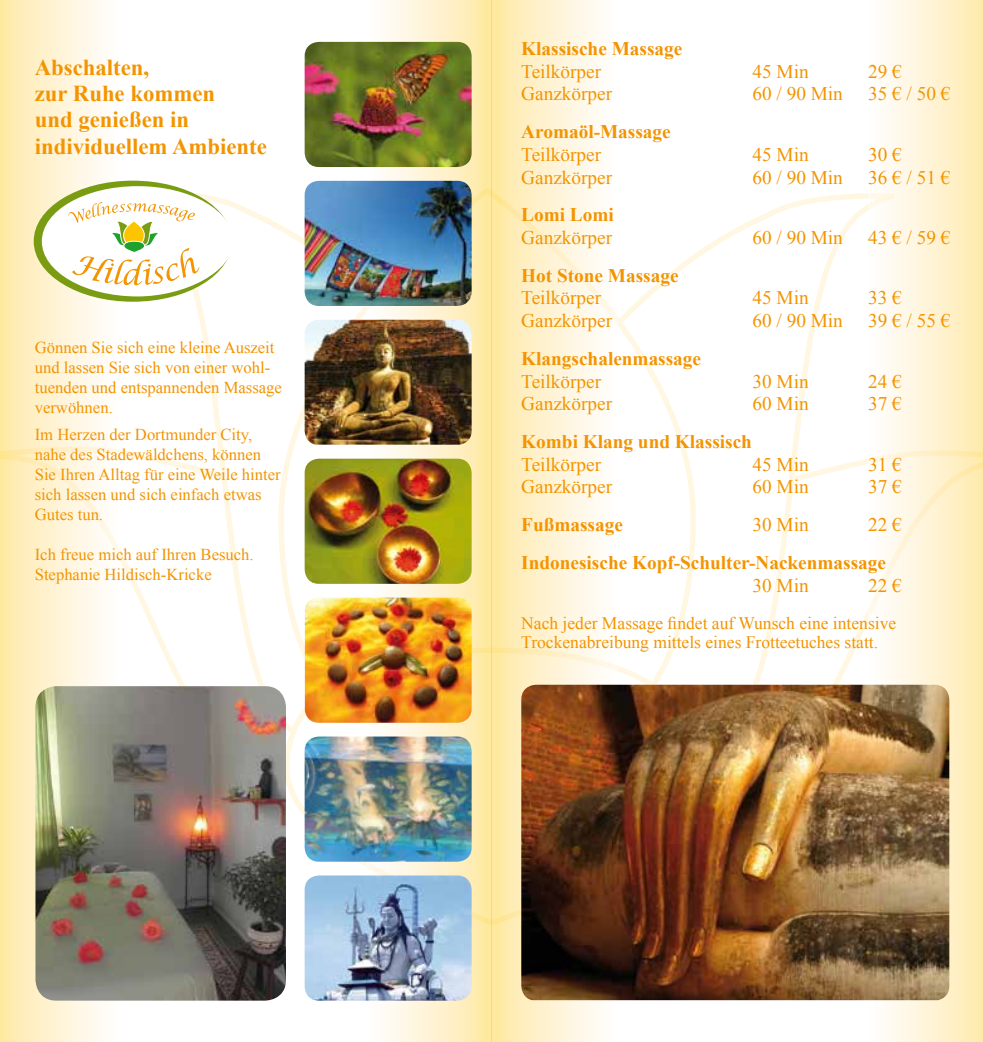
<style>
.page{position:relative;width:983px;height:1042px;background:#fff}
.page>*{position:absolute;margin:0;border:0;box-sizing:border-box;transform-origin:0 0}
.t1{font:700 22.75px/26.2px "Times New Roman";color:#f39400}
.t2{font:19.25px "Times New Roman";color:#f39400}
.t3{font:700 19.25px "Times New Roman";color:#f39400}
.t4{font:17.5px/19.2px "Times New Roman";color:#f39400}
.t5{font:16.62px/19.9px "Times New Roman";color:#f39400}
</style>
<div class="page">
<svg style="left:698px;top:193px;width:169px;height:492px"></svg>
<svg style="left:119px;top:186px;width:157px;height:500px"></svg>
<svg style="left:276px;top:223px;width:422px;height:422px"></svg>
<svg style="left:286px;top:645px;width:418px;height:222px"></svg>
<div style="left:491px;top:0;width:125px;height:1042px;background:linear-gradient(to right,#fee8a3,#fffeff)"></div>
<div style="left:0;top:0;width:119px;height:1042px;background:linear-gradient(to right,#feeaa9,#fffeff)"></div>
<div style="left:366px;top:0;width:125px;height:1042px;background:linear-gradient(to right,#fdfcff,#fee8a5)"></div>
<div style="left:867px;top:0;width:115px;height:1042px;background:linear-gradient(to right,#fff,#feeab0)"></div>
<img style="left:35px;top:686px;width:251px;height:314px">
<img style="left:304px;top:42px;width:167px;height:125px">
<img style="left:304px;top:181px;width:167px;height:125px">
<img style="left:304px;top:320px;width:167px;height:125px">
<img style="left:304px;top:459px;width:167px;height:125px">
<img style="left:305px;top:597px;width:166px;height:126px">
<img style="left:304px;top:736px;width:167px;height:125px">
<img style="left:304px;top:875px;width:167px;height:125px">
<svg style="left:34px;top:181px;width:198px;height:121px;background:#81a120"></svg>
<div style="left:42px;top:186px;width:191px;height:110px;background:#fff;border-radius:50%"></div>
<svg style="left:68px;top:191px;width:131px;height:95px"></svg>
<img style="left:521px;top:685px;width:428px;height:315px">
<h1 class="t1" style="left:35px;top:54px;width:233px">Abschalten,<br>zur Ruhe kommen<br>und genießen in individuellem Ambiente</h1>
<p class="t5" style="left:35px;top:337px;width:249px">Gönnen Sie sich eine kleine Auszeit und lassen Sie sich von einer wohl&shy;tuenden und entspannenden Massage verwöhnen.</p>
<p class="t5" style="left:35px;top:425px;width:247px">Im Herzen der Dortmunder City, nahe des Stadewäldchens, können<br>Sie Ihren Alltag für eine Weile hinter sich lassen und sich einfach etwas<br>Gutes tun.</p>
<p class="t5" style="left:35px;top:544px;width:220px">Ich freue mich auf Ihren Besuch.<br>Stephanie Hildisch-Kricke</p>
<p class="t3" style="left:521px;top:35px;width:162px">Klassische Massage</p>
<p class="t2" style="left:521px;top:58px;width:81px">Teilkörper</p>
<p class="t2" style="left:752px;top:58px;width:58px">45 Min</p>
<p class="t2" style="left:867px;top:58px;width:35px">29 €</p>
<p class="t2" style="left:521px;top:81px;width:92px">Ganzkörper</p>
<p class="t2" style="left:752px;top:81px;width:92px">60 / 90 Min</p>
<p class="t2" style="left:867px;top:81px;width:84px">35 € / 50 €</p>
<p class="t3" style="left:521px;top:118px;width:151px">Aromaöl-Massage</p>
<p class="t2" style="left:521px;top:141px;width:81px">Teilkörper</p>
<p class="t2" style="left:752px;top:141px;width:58px">45 Min</p>
<p class="t2" style="left:867px;top:141px;width:35px">30 €</p>
<p class="t2" style="left:521px;top:164px;width:92px">Ganzkörper</p>
<p class="t2" style="left:752px;top:164px;width:92px">60 / 90 Min</p>
<p class="t2" style="left:867px;top:164px;width:84px">36 € / 51 €</p>
<p class="t3" style="left:521px;top:201px;width:94px">Lomi Lomi</p>
<p class="t2" style="left:521px;top:225px;width:92px">Ganzkörper</p>
<p class="t2" style="left:752px;top:225px;width:92px">60 / 90 Min</p>
<p class="t2" style="left:867px;top:225px;width:84px">43 € / 59 €</p>
<p class="t3" style="left:521px;top:262px;width:159px">Hot Stone Massage</p>
<p class="t2" style="left:521px;top:285px;width:81px">Teilkörper</p>
<p class="t2" style="left:752px;top:285px;width:58px">45 Min</p>
<p class="t2" style="left:867px;top:285px;width:35px">33 €</p>
<p class="t2" style="left:521px;top:308px;width:92px">Ganzkörper</p>
<p class="t2" style="left:752px;top:308px;width:92px">60 / 90 Min</p>
<p class="t2" style="left:867px;top:308px;width:84px">39 € / 55 €</p>
<p class="t3" style="left:521px;top:345px;width:181px">Klangschalenmassage</p>
<p class="t2" style="left:521px;top:368px;width:81px">Teilkörper</p>
<p class="t2" style="left:752px;top:368px;width:58px">30 Min</p>
<p class="t2" style="left:867px;top:368px;width:35px">24 €</p>
<p class="t2" style="left:521px;top:391px;width:92px">Ganzkörper</p>
<p class="t2" style="left:752px;top:391px;width:58px">60 Min</p>
<p class="t2" style="left:867px;top:391px;width:35px">37 €</p>
<p class="t3" style="left:521px;top:428px;width:232px">Kombi Klang und Klassisch</p>
<p class="t2" style="left:521px;top:451px;width:81px">Teilkörper</p>
<p class="t2" style="left:752px;top:451px;width:58px">45 Min</p>
<p class="t2" style="left:867px;top:451px;width:35px">31 €</p>
<p class="t2" style="left:521px;top:474px;width:92px">Ganzkörper</p>
<p class="t2" style="left:752px;top:474px;width:58px">60 Min</p>
<p class="t2" style="left:867px;top:474px;width:35px">37 €</p>
<p class="t3" style="left:521px;top:511px;width:103px">Fußmassage</p>
<p class="t2" style="left:752px;top:512px;width:58px">30 Min</p>
<p class="t2" style="left:867px;top:512px;width:35px">22 €</p>
<p class="t3" style="left:521px;top:549px;width:366px">Indonesische Kopf-Schulter-Nackenmassage</p>
<p class="t2" style="left:752px;top:572px;width:58px">30 Min</p>
<p class="t2" style="left:867px;top:572px;width:35px">22 €</p>
<p class="t4" style="left:521px;top:613px;width:376px">Nach jeder Massage findet auf Wunsch eine intensive<br>Trockenabreibung mittels eines Frotteetuches statt.</p>
</div>
